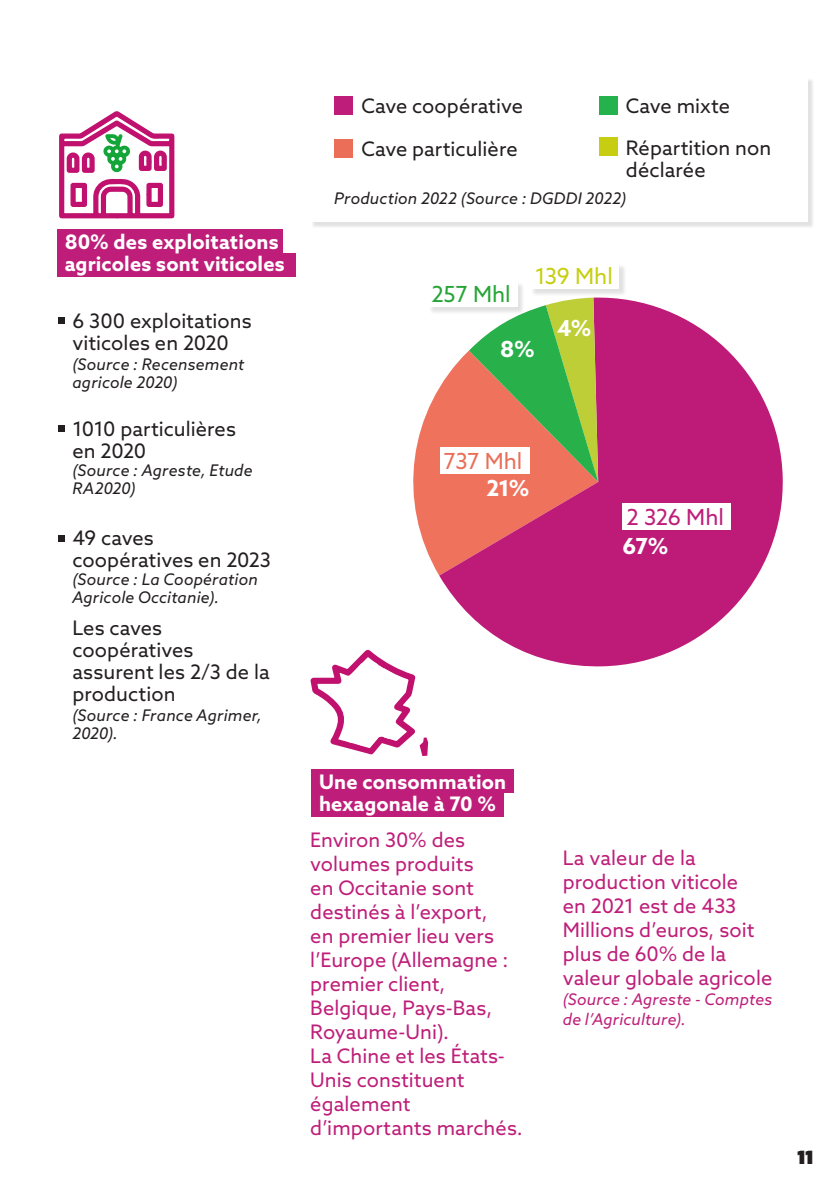
<style>
.page{position:relative;width:840px;height:1191px;background:#fff}
.page>*{position:absolute;margin:0;border:0;box-sizing:border-box;transform-origin:0 0}
.TITRE_2_SOMMAIRE{font:700 22.2px "Azo Sans";color:#fff}
.TITRE_2_SOMMAIRE-2{font:22.2px "Azo Sans";letter-spacing:-.015em;color:#be1e79}
.TITRE_2_SOMMAIRE-3{font:22.2px "Azo Sans";letter-spacing:-.015em;color:#ea6e58}
.TITRE_2_SOMMAIRE-4{font:22.2px "Azo Sans";letter-spacing:-.005em;color:#26a537}
.TITRE_2_SOMMAIRE-5{font:22.2px "Azo Sans";letter-spacing:-.01em;color:#c7ce11}
.TITRE_2_SOMMAIRE-6{font:20px/24px "Azo Sans";letter-spacing:.005em;color:#be1e79}
.TITRE_2_SOMMAIRE-7{font:20px/22px "Azo Sans";letter-spacing:.005em;color:#231f20}
.TITRE_2_SOMMAIRE-8{font:700 20px/22px "Azo Sans";letter-spacing:.01em;color:#fff}
.t1{font:900 20px "Codec Pro";color:#231f20}
.TITRE_2_SOMMAIRE-9{font:italic 16px/18px "Azo Sans";letter-spacing:.01em;color:#231f20}
.TITRE_2_SOMMAIRE-10{font:italic 16px/20px "Azo Sans";letter-spacing:.01em;color:#be1e79}
</style>
<div class="page">
<div style="left:311px;top:78px;width:502px;height:150px;background:#231f20;opacity:.13"></div>
<div style="left:310px;top:77px;width:496px;height:144px;background:#fff"></div>
<div style="left:57px;top:253px;width:238px;height:24px;background:#be1e79"></div>
<div style="left:57px;top:229px;width:226px;height:24px;background:#be1e79"></div>
<svg style="left:59px;top:111px;width:116px;height:108px"></svg>
<svg style="left:413px;top:389px;width:26px;height:186px;fill:#ef725d"></svg>
<svg style="left:439px;top:297px;width:344px;height:370px;fill:#be1b78"></svg>
<svg style="left:468px;top:298px;width:130px;height:184px;background:#97a658"></svg>
<div style="left:334px;top:96px;width:19px;height:19px;background:#be1e79"></div>
<div style="left:334px;top:139px;width:19px;height:18px;background:#ea6e58"></div>
<div style="left:598px;top:96px;width:19px;height:19px;background:#23b24b"></div>
<div style="left:598px;top:137px;width:19px;height:19px;background:#c7ce11"></div>
<div style="left:622px;top:503px;width:108px;height:27px;background:#fff"></div>
<div style="left:439px;top:447px;width:90px;height:26px;background:#fff"></div>
<div style="left:429px;top:282px;width:95px;height:32px;background:#231f20;opacity:.13"></div>
<div style="left:427px;top:281px;width:90px;height:26px;background:#fff"></div>
<div style="left:530px;top:264px;width:96px;height:32px;background:#231f20;opacity:.13"></div>
<div style="left:529px;top:262px;width:90px;height:27px;background:#fff"></div>
<div style="left:58px;top:317px;width:7px;height:7px;background:#231f20"></div>
<div style="left:58px;top:425px;width:7px;height:7px;background:#231f20"></div>
<div style="left:58px;top:535px;width:7px;height:7px;background:#231f20"></div>
<div style="left:311px;top:793px;width:192px;height:23px;background:#be1e79"></div>
<div style="left:311px;top:769px;width:202px;height:24px;background:#be1e79"></div>
<svg style="left:310px;top:649px;width:118px;height:107px"></svg>
<p class="TITRE_2_SOMMAIRE-8" style="left:65px;top:230px;width:221px">80% des exploitations agricoles sont viticoles</p>
<p class="TITRE_2_SOMMAIRE-7" style="left:72px;top:310px;width:181px">6 300 exploitations viticoles en 2020</p>
<p class="TITRE_2_SOMMAIRE-9" style="left:72px;top:355px;width:173px">(Source : Recensement agricole 2020)</p>
<p class="TITRE_2_SOMMAIRE-7" style="left:72px;top:418px;width:165px">1010 particulières</p>
<p class="TITRE_2_SOMMAIRE-7" style="left:72px;top:440px;width:75px">en 2020</p>
<p class="TITRE_2_SOMMAIRE-9" style="left:72px;top:461px;width:181px">(Source : Agreste, Etude<br>RA2020)</p>
<p class="TITRE_2_SOMMAIRE-7" style="left:72px;top:526px;width:200px">49 caves coopératives en 2023</p>
<p class="TITRE_2_SOMMAIRE-9" style="left:72px;top:570px;width:187px">(Source : La Coopération<br>Agricole Occitanie).</p>
<p class="TITRE_2_SOMMAIRE-7" style="left:72px;top:616px;width:199px">Les caves coopératives assurent les 2/3 de la production</p>
<p class="TITRE_2_SOMMAIRE-9" style="left:72px;top:706px;width:191px">(Source : France Agrimer,<br>2020).</p>
<p class="TITRE_2_SOMMAIRE-7" style="left:361px;top:95px;width:163px">Cave coopérative</p>
<p class="TITRE_2_SOMMAIRE-7" style="left:361px;top:138px;width:158px">Cave particulière</p>
<p class="TITRE_2_SOMMAIRE-7" style="left:625px;top:95px;width:106px">Cave mixte</p>
<p class="TITRE_2_SOMMAIRE-7" style="left:625px;top:136px;width:147px">Répartition non déclarée</p>
<p class="TITRE_2_SOMMAIRE-9" style="left:334px;top:189px;width:294px">Production 2022 (Source : DGDDI 2022)</p>
<p class="TITRE_2_SOMMAIRE-4" style="left:431px;top:280px;width:81px">257 Mhl</p>
<p class="TITRE_2_SOMMAIRE-5" style="left:534px;top:262px;width:79px">139 Mhl</p>
<p class="TITRE_2_SOMMAIRE" style="left:557px;top:313px;width:36px">4%</p>
<p class="TITRE_2_SOMMAIRE" style="left:500px;top:334px;width:36px">8%</p>
<p class="TITRE_2_SOMMAIRE-3" style="left:443px;top:446px;width:80px">737 Mhl</p>
<p class="TITRE_2_SOMMAIRE" style="left:486px;top:473px;width:45px">21%</p>
<p class="TITRE_2_SOMMAIRE-2" style="left:626px;top:503px;width:99px">2 326 Mhl</p>
<p class="TITRE_2_SOMMAIRE" style="left:622px;top:532px;width:47px">67%</p>
<p class="TITRE_2_SOMMAIRE-8" style="left:319px;top:771px;width:189px">Une consommation hexagonale à 70 %</p>
<p class="TITRE_2_SOMMAIRE-6" style="left:310px;top:827px;width:199px">Environ 30% des volumes produits<br>en Occitanie sont destinés à l’export, en premier lieu vers l’Europe (Allemagne : premier client,<br>Belgique, Pays-Bas,<br>Royaume-Uni).</p>
<p class="TITRE_2_SOMMAIRE-6" style="left:310px;top:1043px;width:214px">La Chine et les États-<br>Unis constituent également d’importants marchés.</p>
<p class="TITRE_2_SOMMAIRE-6" style="left:562px;top:845px;width:211px">La valeur de la production viticole<br>en 2021 est de 433<br>Millions d’euros, soit plus de 60% de la valeur globale agricole</p>
<p class="TITRE_2_SOMMAIRE-10" style="left:562px;top:989px;width:211px">(Source : Agreste - Comptes de l’Agriculture).</p>
<p class="t1" style="left:797px;top:1145px;width:17px">11</p>
</div>
